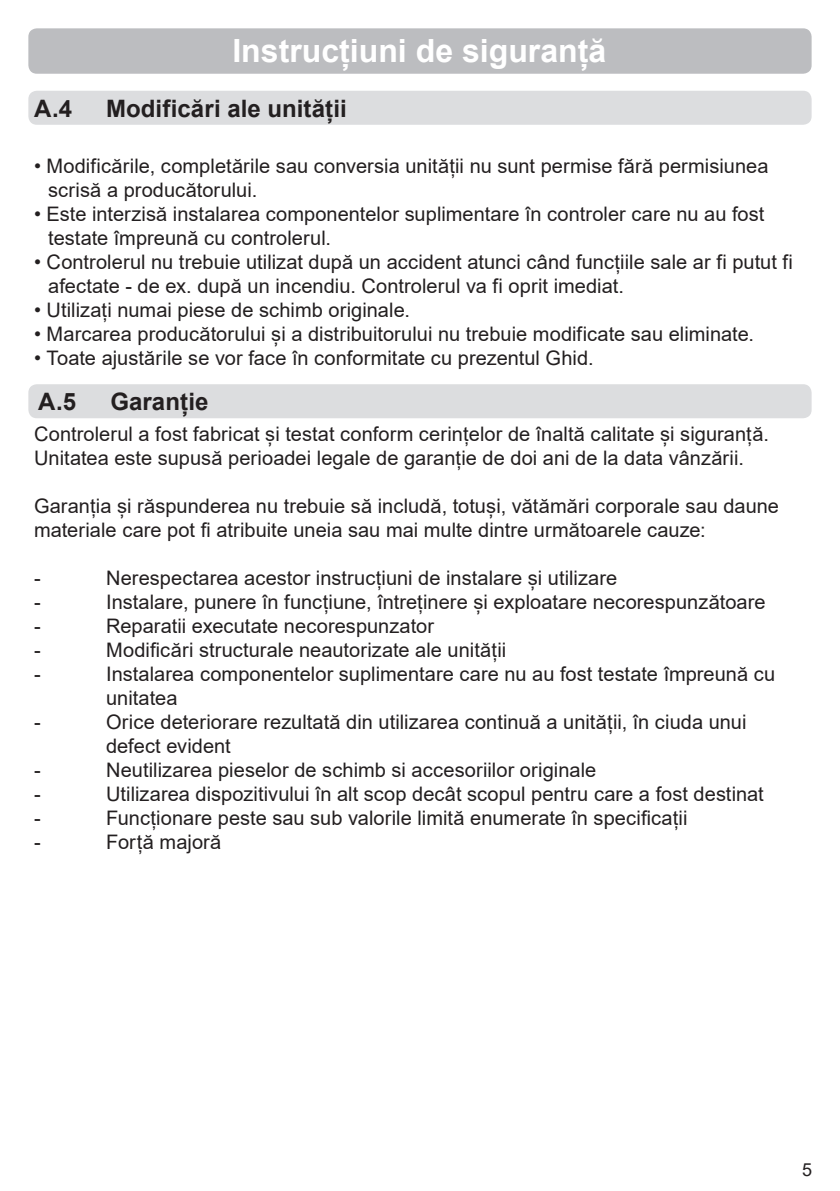
<style>
.page{position:relative;width:840px;height:1191px;background:#fff}
.page>*{position:absolute;margin:0;border:0;box-sizing:border-box;transform-origin:0 0}
.t1{font:700 32px "Arial";color:#fff}
.t2{font:700 24px "Arial";letter-spacing:.005em;color:#231f20}
.t3{font:20px/24px "Arial";color:#231f20}
.t4{font:18px "Arial";color:#231f20}
</style>
<div class="page">
<div style="left:28px;top:384px;width:783px;height:34px;background:#dcdddf;border-radius:9px"></div>
<div style="left:28px;top:28px;width:783px;height:46px;background:#bcbdc0;border-radius:9px"></div>
<div style="left:28px;top:91px;width:783px;height:34px;background:#dcdddf;border-radius:9px"></div>
<h1 class="t1" style="left:232px;top:28px;width:375px">Instrucțiuni de siguranță</h1>
<p class="t2" style="left:34px;top:91px;width:40px">A.4</p>
<p class="t2" style="left:106px;top:91px;width:242px">Modificări ale unității</p>
<p class="t3" style="left:48px;top:153px;width:721px;text-indent:-14px">• Modificările, completările sau conversia unității nu sunt permise fără permisiunea scrisă a producătorului.</p>
<p class="t3" style="left:48px;top:201px;width:717px;text-indent:-14px">• Este interzisă instalarea componentelor suplimentare în controler care nu au fost testate împreună cu controlerul.</p>
<p class="t3" style="left:48px;top:249px;width:746px;text-indent:-14px">• Controlerul nu trebuie utilizat după un accident atunci când funcțiile sale ar fi putut fi afectate - de ex. după un incendiu. Controlerul va fi oprit imediat.</p>
<p class="t3" style="left:34px;top:297px;width:377px">• Utilizați numai piese de schimb originale.</p>
<p class="t3" style="left:34px;top:321px;width:721px">• Marcarea producătorului și a distribuitorului nu trebuie modificate sau eliminate.</p>
<p class="t3" style="left:34px;top:345px;width:561px">• Toate ajustările se vor face în conformitate cu prezentul Ghid.</p>
<p class="t2" style="left:38px;top:385px;width:39px">A.5</p>
<p class="t2" style="left:110px;top:385px;width:100px">Garanție</p>
<p class="t3" style="left:34px;top:422px;width:736px">Controlerul a fost fabricat și testat conform cerințelor de înaltă calitate și siguranță.<br>Unitatea este supusă perioadei legale de garanție de doi ani de la data vânzării.</p>
<p class="t3" style="left:34px;top:494px;width:746px">Garanția și răspunderea nu trebuie să includă, totuși, vătămări corporale sau daune materiale care pot fi atribuite uneia sau mai multe dintre următoarele cauze:</p>
<p class="t3" style="left:34px;top:566px;width:8px">-</p>
<p class="t3" style="left:106px;top:566px;width:512px">Nerespectarea acestor instrucțiuni de instalare și utilizare</p>
<p class="t3" style="left:34px;top:590px;width:8px">-</p>
<p class="t3" style="left:106px;top:590px;width:660px">Instalare, punere în funcțiune, întreținere și exploatare necorespunzătoare</p>
<p class="t3" style="left:34px;top:614px;width:8px">-</p>
<p class="t3" style="left:106px;top:614px;width:329px">Reparatii executate necorespunzator</p>
<p class="t3" style="left:34px;top:638px;width:8px">-</p>
<p class="t3" style="left:106px;top:638px;width:401px">Modificări structurale neautorizate ale unității</p>
<p class="t3" style="left:34px;top:662px;width:8px">-</p>
<p class="t3" style="left:106px;top:662px;width:670px">Instalarea componentelor suplimentare care nu au fost testate împreună cu unitatea</p>
<p class="t3" style="left:34px;top:710px;width:8px">-</p>
<p class="t3" style="left:106px;top:710px;width:641px">Orice deteriorare rezultată din utilizarea continuă a unității, în ciuda unui defect evident</p>
<p class="t3" style="left:34px;top:758px;width:8px">-</p>
<p class="t3" style="left:106px;top:758px;width:491px">Neutilizarea pieselor de schimb si accesoriilor originale</p>
<p class="t3" style="left:34px;top:782px;width:8px">-</p>
<p class="t3" style="left:106px;top:782px;width:659px">Utilizarea dispozitivului în alt scop decât scopul pentru care a fost destinat</p>
<p class="t3" style="left:34px;top:806px;width:8px">-</p>
<p class="t3" style="left:106px;top:806px;width:582px">Funcționare peste sau sub valorile limită enumerate în specificații</p>
<p class="t3" style="left:34px;top:830px;width:8px">-</p>
<p class="t3" style="left:106px;top:830px;width:117px">Forță majoră</p>
<p class="t4" style="left:801px;top:1157px;width:12px">5</p>
</div>
